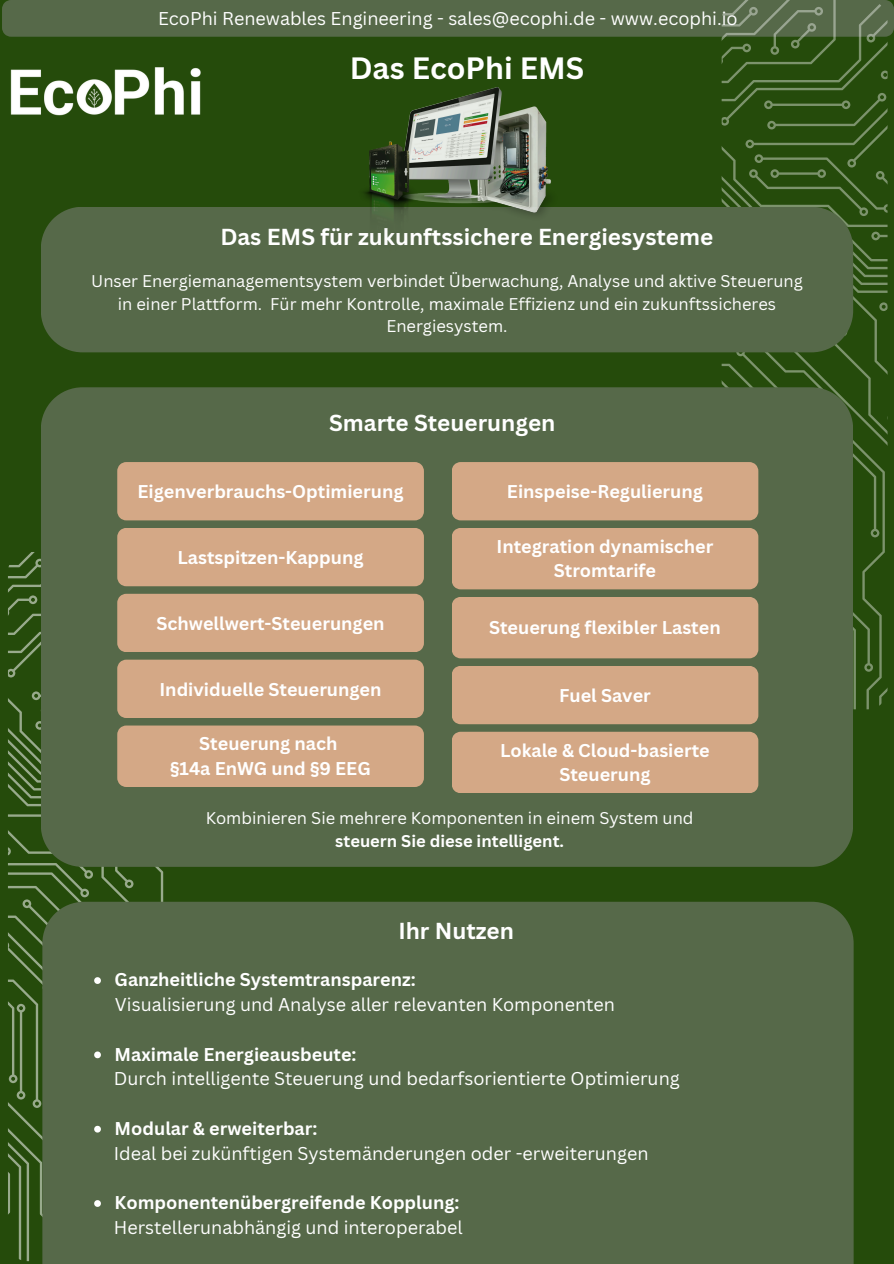
<style>
.page{position:relative;width:894px;height:1264px;background:#fff}
.page>*{position:absolute;margin:0;border:0;box-sizing:border-box;transform-origin:0 0}
.t1{font:700 30px "Canva Sans";color:#fff}
.t2{font:700 22.5px "Canva Sans";color:#fff}
.t3{font:700 18px/24.8px "Canva Sans";color:#fff;text-align:center}
.t4{font:18px "Canva Sans";color:#fff}
.t5{font:16.5px/22.5px "Canva Sans";color:#fff;text-align:center}
.t6{font:700 16.5px "Canva Sans";color:#fff}
</style>
<div class="page">
<div style="left:0;top:0;width:893px;height:1263px;background:#254b0b"></div>
<div style="left:2px;top:0;width:891px;height:37px;background:#566949"></div>
<svg style="left:721px;top:0;width:165px;height:709px"></svg>
<img style="left:10px;top:67px;width:191px;height:49px">
<svg style="left:8px;top:552px;width:165px;height:709px"></svg>
<div style="left:41px;top:207px;width:811px;height:145px;background:#566949"></div>
<img style="left:357px;top:88px;width:204px;height:165px">
<div style="left:42px;top:901px;width:811px;height:362px;background:#566949"></div>
<div style="left:41px;top:387px;width:811px;height:479px;background:#566949"></div>
<div style="left:117px;top:462px;width:307px;height:58px;background:#d4a886"></div>
<div style="left:117px;top:528px;width:307px;height:58px;background:#d4a886"></div>
<div style="left:451px;top:528px;width:307px;height:61px;background:#d4a886"></div>
<div style="left:451px;top:462px;width:307px;height:58px;background:#d4a886"></div>
<div style="left:117px;top:594px;width:307px;height:58px;background:#d4a886"></div>
<div style="left:451px;top:597px;width:307px;height:61px;background:#d4a886"></div>
<div style="left:451px;top:666px;width:307px;height:58px;background:#d4a886"></div>
<div style="left:117px;top:659px;width:307px;height:59px;background:#d4a886"></div>
<div style="left:117px;top:725px;width:307px;height:62px;background:#d4a886"></div>
<div style="left:451px;top:731px;width:307px;height:62px;background:#d4a886"></div>
<svg style="left:94px;top:977px;width:7px;height:6px"></svg>
<svg style="left:94px;top:1051px;width:7px;height:7px"></svg>
<svg style="left:94px;top:1125px;width:7px;height:7px"></svg>
<svg style="left:94px;top:1200px;width:7px;height:6px"></svg>
<p class="t4" style="left:158px;top:6px;width:581px">EcoPhi Renewables Engineering - sales@ecophi.de - www.ecophi.io</p>
<h1 class="t1" style="left:349px;top:47px;width:236px">Das EcoPhi EMS</h1>
<p class="t2" style="left:220px;top:220px;width:494px">Das EMS für zukunftssichere Energiesysteme</p>
<p class="t5" style="left:91px;top:270px;width:712px">Unser Energiemanagementsystem verbindet Überwachung, Analyse und aktive Steuerung in einer Plattform. Für mehr Kontrolle, maximale Effizienz und ein zukunftssicheres<br>Energiesystem.</p>
<p class="t2" style="left:329px;top:407px;width:228px">Smarte Steuerungen</p>
<h2 class="t3" style="left:137px;top:478px;width:267px">Eigenverbrauchs-Optimierung</h2>
<h3 class="t3" style="left:507px;top:478px;width:197px">Einspeise-Regulierung</h3>
<h3 class="t3" style="left:177px;top:544px;width:187px">Lastspitzen-Kappung</h3>
<h3 class="t3" style="left:496px;top:533px;width:218px">Integration dynamischer<br>Stromtarife</h3>
<h3 class="t3" style="left:156px;top:610px;width:229px">Schwellwert-Steuerungen</h3>
<h3 class="t3" style="left:489px;top:614px;width:233px">Steuerung flexibler Lasten</h3>
<h3 class="t3" style="left:159px;top:676px;width:223px">Individuelle Steuerungen</h3>
<h3 class="t3" style="left:559px;top:682px;width:93px">Fuel Saver</h3>
<h3 class="t3" style="left:170px;top:731px;width:202px">Steuerung nach<br>§14a EnWG und §9 EEG</h3>
<p class="t3" style="left:500px;top:737px;width:211px">Lokale &amp; Cloud-basierte<br>Steuerung</p>
<h3 class="t5" style="left:206px;top:806px;width:489px">Kombinieren Sie mehrere Komponenten in einem System und</h3>
<h3 class="t6" style="left:335px;top:829px;width:230px">steuern Sie diese intelligent.</h3>
<h2 class="t2" style="left:398px;top:915px;width:117px">Ihr Nutzen</h2>
<p class="t3" style="left:115px;top:966px;width:302px">Ganzheitliche Systemtransparenz:</p>
<p class="t4" style="left:115px;top:991px;width:501px">Visualisierung und Analyse aller relevanten Komponenten</p>
<h2 class="t3" style="left:115px;top:1041px;width:243px">Maximale Energieausbeute:</h2>
<p class="t4" style="left:114px;top:1066px;width:567px">Durch intelligente Steuerung und bedarfsorientierte Optimierung</p>
<p class="t3" style="left:115px;top:1115px;width:204px">Modular &amp; erweiterbar:</p>
<p class="t4" style="left:114px;top:1140px;width:536px">Ideal bei zukünftigen Systemänderungen oder -erweiterungen</p>
<p class="t3" style="left:115px;top:1189px;width:346px">Komponentenübergreifende Kopplung:</p>
<p class="t4" style="left:114px;top:1214px;width:350px">Herstellerunabhängig und interoperabel</p>
</div>
